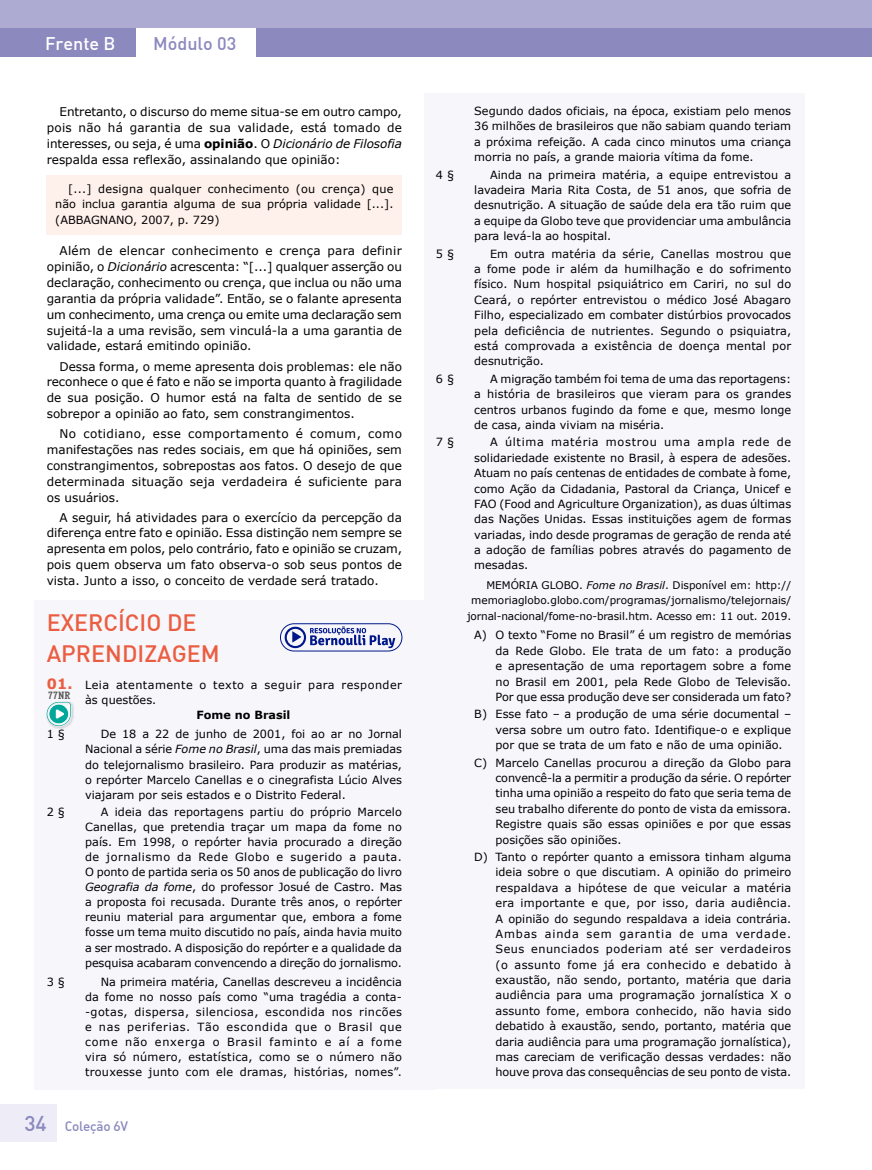
<style>
.page{position:relative;width:872px;height:1170px;background:#fff}
.page>*{position:absolute;margin:0;border:0;box-sizing:border-box;transform-origin:0 0}
.t1{font:500 23.25px/30px "DIN";color:#eb5d40}
.t2{font:500 18px "DIN";color:#8b89be}
.t3{font:500 18px "DIN";color:#fff}
.t4{font:500 13.5px "DIN Alternate";letter-spacing:-.02em;color:#8b89be}
.t5{font:12px/15.9px "Verdana";color:#000;text-align:justify}
.t6{font:11.25px/15.3px "Verdana";color:#000;text-align:justify}
.t7{font:11.25px/15px "Verdana";letter-spacing:.04em;color:#000}
.t8{font:700 11.25px "Verdana";color:#000}
.t9{font:10.5px/15.3px "Verdana";color:#000;text-align:right}
.t10{font:700 10.5px "Aaux Office";color:#575756}
.s1{font-weight:700}
.s2{font-style:italic}
.s3{font-weight:700;font-size:14.25px;color:#eb5d40}
.s4{font-family:"DIN";font-size:21px}
</style>
<div class="page">
<div style="left:0;top:28px;width:136px;height:28px;background:#8b89be"></div>
<div style="left:256px;top:28px;width:616px;height:28px;background:#8b89be"></div>
<div style="left:0;top:0;width:872px;height:28px;background:#adabd2"></div>
<div style="left:0;top:1104px;width:57px;height:37px;background:#edecf7"></div>
<div style="left:34px;top:600px;width:402px;height:489px;background:#f7f6fb"></div>
<div style="left:424px;top:94px;width:380px;height:995px;background:#f7f6fb"></div>
<div style="left:47px;top:175px;width:355px;height:60px;background:#fef1ec"></div>
<div style="left:280px;top:623px;width:122px;height:28px;border:1px solid #001789;border-radius:14px"></div>
<svg style="left:285px;top:626px;width:110px;height:22px"></svg>
<img style="left:46px;top:701px;width:28px;height:27px">
<svg style="left:47px;top:702px;width:24px;height:24px"></svg>
<h2 class="t3" style="left:45px;top:32px;width:72px">Frente B</h2>
<h2 class="t2" style="left:153px;top:32px;width:85px">Módulo 03</h2>
<p class="t5" style="left:47px;top:103px;width:357px;line-height:16.4px;text-indent:13px">Entretanto, o discurso do meme situa-se em outro campo, pois não há garantia de sua validade, está tomado de interesses, ou seja, é uma <span class="s1">opinião</span>. O <span class="s2">Dicionário de Filosofia </span>respalda essa reflexão, assinalando que opinião:</p>
<p class="t6" style="left:55px;top:180px;width:340px;line-height:15.8px;text-indent:13px">[...] designa qualquer conhecimento (ou crença) que não inclua garantia alguma de sua própria validade [...]. (ABBAGNANO, 2007, p. 729)</p>
<p class="t5" style="left:47px;top:243px;width:357px;text-indent:13px">Além de elencar conhecimento e crença para definir opinião, o <span class="s2">Dicionário</span> acrescenta: “[...] qualquer asserção ou declaração, conhecimento ou crença, que inclua ou não uma garantia da própria validade”. Então, se o falante apresenta um conhecimento, uma crença ou emite uma declaração sem sujeitá-la a uma revisão, sem vinculá-la a uma garantia de validade, estará emitindo opinião.</p>
<p class="t5" style="left:47px;top:358px;width:357px;text-indent:13px">Dessa forma, o meme apresenta dois problemas: ele não reconhece o que é fato e não se importa quanto à fragilidade de sua posição. O humor está na falta de sentido de se sobrepor a opinião ao fato, sem constrangimentos.</p>
<p class="t5" style="left:47px;top:425px;width:357px;text-indent:13px">No cotidiano, esse comportamento é comum, como manifestações nas redes sociais, em que há opiniões, sem constrangimentos, sobrepostas aos fatos. O desejo de que determinada situação seja verdadeira é suficiente para os usuários.</p>
<p class="t5" style="left:47px;top:509px;width:357px;text-indent:13px">A seguir, há atividades para o exercício da percepção da diferença entre fato e opinião. Essa distinção nem sempre se apresenta em polos, pelo contrário, fato e opinião se cruzam, pois quem observa um fato observa-o sob seus pontos de vista. Junto a isso, o conceito de verdade será tratado.</p>
<h1 class="t1" style="left:47px;top:607px;width:174px">EXERCÍCIO DE<br>APRENDIZAGEM</h1>
<p class="t7" style="left:85px;top:677px;width:318px;text-indent:-38px"><span class="s3">01.</span> Leia atentamente o texto a seguir para responder às questões.</p>
<p class="t8" style="left:196px;top:707px;width:95px">Fome no Brasil</p>
<p class="t6" style="left:47px;top:726px;width:20px">1 §</p>
<p class="t6" style="left:85px;top:726px;width:318px;text-indent:16px">De 18 a 22 de junho de 2001, foi ao ar no Jornal Nacional a série <span class="s2">Fome no Brasil</span>, uma das mais premiadas do telejornalismo brasileiro. Para produzir as matérias, o repórter Marcelo Canellas e o cinegrafista Lúcio Alves viajaram por seis estados e o Distrito Federal.</p>
<p class="t6" style="left:47px;top:804px;width:20px">2 §</p>
<p class="t6" style="left:85px;top:804px;width:318px;text-indent:16px">A ideia das reportagens partiu do próprio Marcelo Canellas, que pretendia traçar um mapa da fome no país. Em 1998, o repórter havia procurado a direção de jornalismo da Rede Globo e sugerido a pauta.<br>O ponto de partida seria os 50 anos de publicação do livro <span class="s2">Geografia da fome</span>, do professor Josué de Castro. Mas a proposta foi recusada. Durante três anos, o repórter reuniu material para argumentar que, embora a fome fosse um tema muito discutido no país, ainda havia muito a ser mostrado. A disposição do repórter e a qualidade da pesquisa acabaram convencendo a direção do jornalismo.</p>
<p class="t6" style="left:47px;top:973px;width:20px">3 §</p>
<p class="t6" style="left:85px;top:974px;width:318px;text-indent:16px">Na primeira matéria, Canellas descreveu a incidência da fome no nosso país como “uma tragédia a conta--gotas, dispersa, silenciosa, escondida nos rincões e nas periferias. Tão escondida que o Brasil que come não enxerga o Brasil faminto e aí a fome vira só número, estatística, como se o número não trouxesse junto com ele dramas, histórias, nomes”.</p>
<p class="t10" style="left:48px;top:689px;width:23px">77NR</p>
<p class="t4" style="left:24px;top:1117px;width:105px"><span class="s4">34</span> Coleção 6V</p>
<p class="t6" style="left:474px;top:103px;width:318px">Segundo dados oficiais, na época, existiam pelo menos 36 milhões de brasileiros que não sabiam quando teriam a próxima refeição. A cada cinco minutos uma criança morria no país, a grande maioria vítima da fome.</p>
<p class="t6" style="left:436px;top:167px;width:20px">4 §</p>
<p class="t6" style="left:474px;top:167px;width:318px;text-indent:16px">Ainda na primeira matéria, a equipe entrevistou a lavadeira Maria Rita Costa, de 51 anos, que sofria de desnutrição. A situação de saúde dela era tão ruim que a equipe da Globo teve que providenciar uma ambulância para levá-la ao hospital.</p>
<p class="t6" style="left:436px;top:246px;width:20px">5 §</p>
<p class="t6" style="left:474px;top:246px;width:318px;text-indent:16px">Em outra matéria da série, Canellas mostrou que a fome pode ir além da humilhação e do sofrimento físico. Num hospital psiquiátrico em Cariri, no sul do Ceará, o repórter entrevistou o médico José Abagaro Filho, especializado em combater distúrbios provocados pela deficiência de nutrientes. Segundo o psiquiatra, está comprovada a existência de doença mental por desnutrição.</p>
<p class="t6" style="left:436px;top:371px;width:20px">6 §</p>
<p class="t6" style="left:474px;top:371px;width:318px;text-indent:16px">A migração também foi tema de uma das reportagens: a história de brasileiros que vieram para os grandes centros urbanos fugindo da fome e que, mesmo longe de casa, ainda viviam na miséria.</p>
<p class="t6" style="left:436px;top:434px;width:20px">7 §</p>
<p class="t6" style="left:474px;top:434px;width:318px;text-indent:16px">A última matéria mostrou uma ampla rede de solidariedade existente no Brasil, à espera de adesões.<br>Atuam no país centenas de entidades de combate à fome, como Ação da Cidadania, Pastoral da Criança, Unicef e FAO (Food and Agriculture Organization), as duas últimas das Nações Unidas. Essas instituições agem de formas variadas, indo desde programas de geração de renda até a adoção de famílias pobres através do pagamento de mesadas.</p>
<p class="t9" style="left:467px;top:577px;width:326px">MEMÓRIA GLOBO. <span class="s2">Fome no Brasil</span>. Disponível em: http:// memoriaglobo.globo.com/programas/jornalismo/telejornais/ jornal-nacional/fome-no-brasil.htm. Acesso em: 11 out. 2019.</p>
<p class="t6" style="left:495px;top:627px;width:297px;text-indent:-21px">A) O texto “Fome no Brasil” é um registro de memórias da Rede Globo. Ele trata de um fato: a produção e apresentação de uma reportagem sobre a fome no Brasil em 2001, pela Rede Globo de Televisão.<br>Por que essa produção deve ser considerada um fato?</p>
<p class="t6" style="left:495px;top:706px;width:297px;text-indent:-21px">B) Esse fato – a produção de uma série documental – versa sobre um outro fato. Identifique-o e explique por que se trata de um fato e não de uma opinião.</p>
<p class="t6" style="left:495px;top:754px;width:297px;text-indent:-21px">C) Marcelo Canellas procurou a direção da Globo para convencê-la a permitir a produção da série. O repórter tinha uma opinião a respeito do fato que seria tema de seu trabalho diferente do ponto de vista da emissora.<br>Registre quais são essas opiniões e por que essas posições são opiniões.</p>
<p class="t6" style="left:495px;top:849px;width:297px;text-indent:-21px">D) Tanto o repórter quanto a emissora tinham alguma ideia sobre o que discutiam. A opinião do primeiro respaldava a hipótese de que veicular a matéria era importante e que, por isso, daria audiência.<br>A opinião do segundo respaldava a ideia contrária.<br>Ambas ainda sem garantia de uma verdade.<br>Seus enunciados poderiam até ser verdadeiros (o assunto fome já era conhecido e debatido à exaustão, não sendo, portanto, matéria que daria audiência para uma programação jornalística X o assunto fome, embora conhecido, não havia sido debatido à exaustão, sendo, portanto, matéria que daria audiência para uma programação jornalística), mas careciam de verificação dessas verdades: não houve prova das consequências de seu ponto de vista.</p>
</div>
